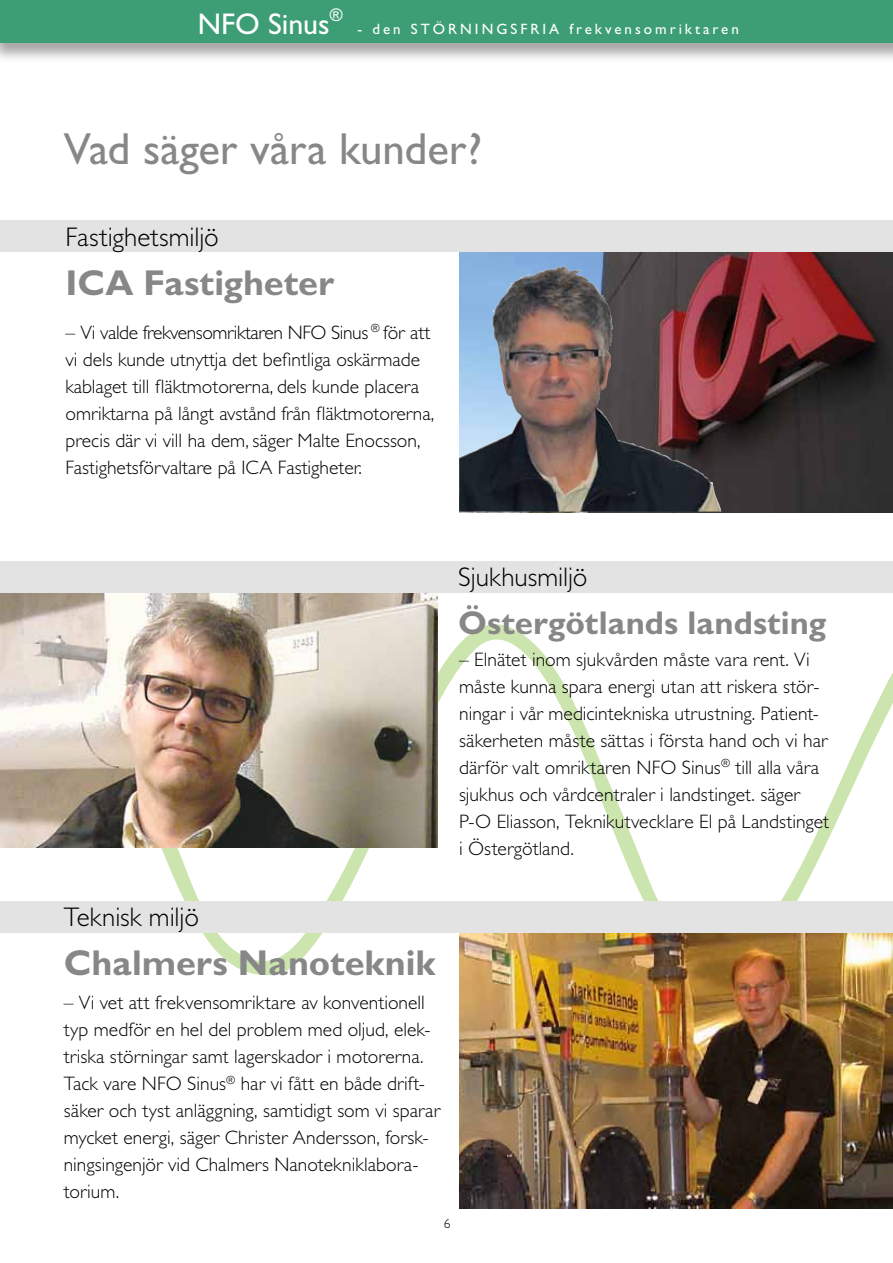
<style>
.page{position:relative;width:893px;height:1263px;background:#fff}
.page>*{position:absolute;margin:0;border:0;box-sizing:border-box;transform-origin:0 0}
.t1{font:45px "Gill Alt One";letter-spacing:-.005em;color:#878787}
.t2{font:700 36px "Gill Alt One";color:#878787}
.t3{font:700 33px "Gill Alt One";color:#878787}
.t4{font:30px "Gill Alt One";color:#fff}
.t5{font:300 27px "Gill Alt One";color:#000}
.t6{font:300 19.5px/27px "Gill Alt One";color:#000}
.t7{font:15px "Gill Alt One";letter-spacing:.2em;color:#fff}
.t8{font:300 13.5px "Gill Alt One";color:#000}
</style>
<div class="page">
<img style="left:459px;top:252px;width:434px;height:260px">
<svg style="left:135px;top:618px;width:457px;height:357px"></svg>
<svg style="left:592px;top:673px;width:301px;height:228px"></svg>
<img style="left:459px;top:933px;width:434px;height:276px">
<img style="left:492px;top:267px;width:67px;height:81px">
<img style="left:0;top:593px;width:437px;height:254px">
<div style="left:0;top:0;width:893px;height:63px;background:#000;opacity:.35"></div>
<div style="left:0;top:0;width:893px;height:42px;background:#3d9e76"></div>
<div style="left:0;top:561px;width:893px;height:32px;background:#e3e3e3"></div>
<div style="left:0;top:901px;width:893px;height:32px;background:#e3e3e3"></div>
<div style="left:0;top:220px;width:893px;height:32px;background:#e3e3e3"></div>
<h3 class="t4" style="left:198px;top:7px;width:147px">NFO Sinus<sup>®</sup></h3>
<p class="t7" style="left:357px;top:20px;width:383px">- den STÖRNINGSFRIA frekvensomriktaren</p>
<h1 class="t1" style="left:64px;top:123px;width:420px">Vad säger våra kunder?</h1>
<h3 class="t5" style="left:65px;top:222px;width:155px">Fastighetsmiljö</h3>
<h2 class="t2" style="left:65px;top:261px;width:270px">ICA Fastigheter</h2>
<p class="t6" style="left:65px;top:319px;width:370px">– Vi valde frekvensomriktaren NFO Sinus <sup>®</sup> för att vi dels kunde utnyttja det befintliga oskärmade kablaget till fläktmotorerna, dels kunde placera omriktarna på långt avstånd från fläktmotorerna, precis där vi vill ha dem, säger Malte Enocsson, Fastighetsförvaltare på ICA Fastigheter.</p>
<h3 class="t5" style="left:458px;top:561px;width:131px">Sjukhusmiljö</h3>
<h3 class="t3" style="left:458px;top:604px;width:370px">Östergötlands landsting</h3>
<p class="t6" style="left:459px;top:646px;width:372px">– Elnätet inom sjukvården måste vara rent. Vi måste kunna spara energi utan att riskera stör&shy;ningar i vår medicintekniska utrustning. Patient&shy;säkerheten måste sättas i första hand och vi har därför valt omriktaren NFO Sinus<sup>®</sup> till alla våra sjukhus och vårdcentraler i landstinget. säger P-O Eliasson, Teknikutvecklare El på Landstinget i Östergötland.</p>
<h3 class="t5" style="left:64px;top:902px;width:137px">Teknisk miljö</h3>
<h2 class="t2" style="left:64px;top:941px;width:373px">Chalmers Nanoteknik</h2>
<p class="t6" style="left:64px;top:989px;width:378px">– Vi vet att frekvensomriktare av konventionell typ medför en hel del problem med oljud, elek&shy;triska störningar samt lagerskador i motorerna.<br>Tack vare NFO Sinus<sup>®</sup> har vi fått en både drift&shy;säker och tyst anläggning, samtidigt som vi sparar mycket energi, säger Christer Andersson, forsk&shy;ningsingenjör vid Chalmers Nanotekniklabora&shy;torium.</p>
<p class="t8" style="left:444px;top:1216px;width:8px">6</p>
</div>
